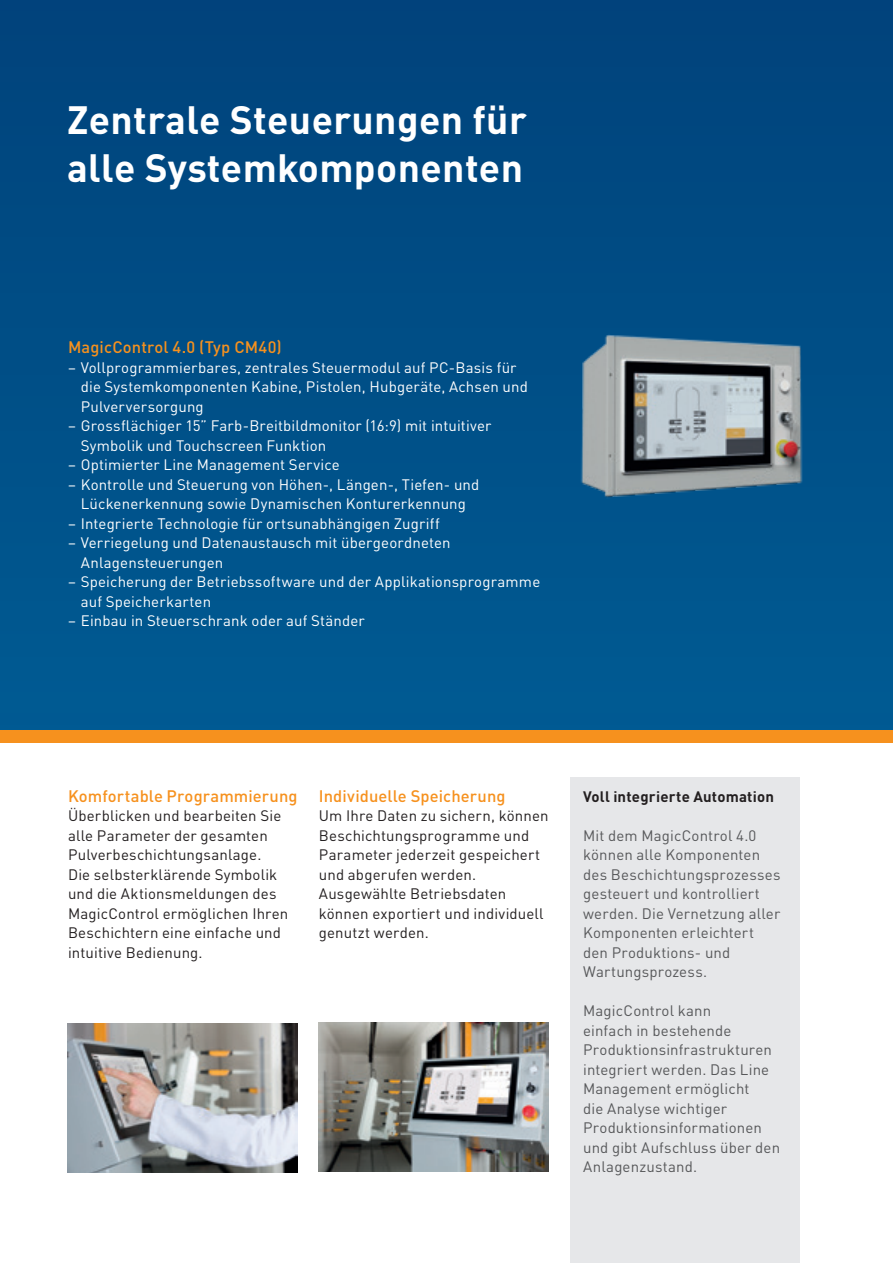
<style>
.page{position:relative;width:893px;height:1263px;background:#fff}
.page>*{position:absolute;margin:0;border:0;box-sizing:border-box;transform-origin:0 0}
.t1{font:700 39px/48px "DIN Pro";letter-spacing:.01em;color:#fff}
.t2{font:500 16.5px "DIN Pro";letter-spacing:.005em;color:#f6911e}
.t3{font:15px/19.5px "DIN Pro";letter-spacing:.01em;color:#fff}
.t4{font:15px/19.5px "DIN Pro";letter-spacing:.01em;color:#231f20}
.t5{font:15px/19.5px "DIN Pro";letter-spacing:.01em;color:#57585a}
.t6{font:700 15px "DIN Pro";letter-spacing:.01em;color:#231f20}
</style>
<div class="page">
<div style="left:0;top:0;width:893px;height:737px;background:#004e86"></div>
<div style="left:0;top:730px;width:893px;height:13px;background:#f6911e"></div>
<div style="left:570px;top:777px;width:230px;height:486px;background:#e6e7e9"></div>
<img style="left:68px;top:1023px;width:230px;height:149px">
<img style="left:319px;top:1023px;width:229px;height:148px">
<img style="left:581px;top:335px;width:222px;height:163px">
<h1 class="t1" style="left:67px;top:91px;width:461px">Zentrale Steuerungen für alle Systemkomponenten</h1>
<p class="t2" style="left:68px;top:334px;width:215px">MagicControl 4.0 (Typ CM40)</p>
<p class="t3" style="left:81px;top:356px;width:449px;text-indent:-13px">– Vollprogrammierbares, zentrales Steuermodul auf PC-Basis für die Systemkomponenten Kabine, Pistolen, Hubgeräte, Achsen und<br>Pulverversorgung</p>
<p class="t3" style="left:81px;top:414px;width:412px;text-indent:-13px">– Grossflächiger 15” Farb-Breitbildmonitor (16:9) mit intuitiver<br>Symbolik und Touchscreen Funktion</p>
<p class="t3" style="left:68px;top:453px;width:273px">– Optimierter Line Management Service</p>
<p class="t3" style="left:68px;top:473px;width:413px;text-align:center">– Kontrolle und Steuerung von Höhen-, Längen-, Tiefen- und<br>Lückenerkennung sowie Dynamischen Konturerkennung</p>
<p class="t3" style="left:68px;top:512px;width:373px">– Integrierte Technologie für ortsunabhängigen Zugriff</p>
<p class="t3" style="left:81px;top:531px;width:371px;text-indent:-13px">– Verriegelung und Datenaustausch mit übergeordneten<br>Anlagensteuerungen</p>
<p class="t3" style="left:81px;top:570px;width:461px;text-indent:-13px">– Speicherung der Betriebssoftware und der Applikationsprogramme auf Speicherkarten</p>
<p class="t3" style="left:68px;top:609px;width:298px">– Einbau in Steuerschrank oder auf Ständer</p>
<p class="t2" style="left:68px;top:782px;width:231px">Komfortable Programmierung</p>
<p class="t4" style="left:68px;top:804px;width:222px">Überblicken und bearbeiten Sie alle Parameter der gesamten<br>Pulverbeschichtungsanlage.<br>Die selbsterklärende Symbolik und die Aktionsmeldungen des<br>MagicControl ermöglichen Ihren<br>Beschichtern eine einfache und intuitive Bedienung.</p>
<p class="t2" style="left:319px;top:782px;width:188px">Individuelle Speicherung</p>
<p class="t4" style="left:319px;top:804px;width:231px">Um Ihre Daten zu sichern, können<br>Beschichtungsprogramme und<br>Parameter jederzeit gespeichert und abgerufen werden.<br>Ausgewählte Betriebsdaten können exportiert und individuell genutzt werden.</p>
<p class="t6" style="left:583px;top:784px;width:192px">Voll integrierte Automation</p>
<p class="t5" style="left:583px;top:824px;width:199px">Mit dem MagicControl 4.0 können alle Komponenten des Beschichtungsprozesses gesteuert und kontrolliert werden. Die Vernetzung aller<br>Komponenten erleichtert den Produktions- und<br>Wartungsprozess.</p>
<p class="t5" style="left:583px;top:999px;width:199px">MagicControl kann<br>einfach in bestehende<br>Produktionsinfrastrukturen integriert werden. Das Line<br>Management ermöglicht<br>die Analyse wichtiger<br>Produktionsinformationen und gibt Aufschluss über den<br>Anlagenzustand.</p>
</div>
